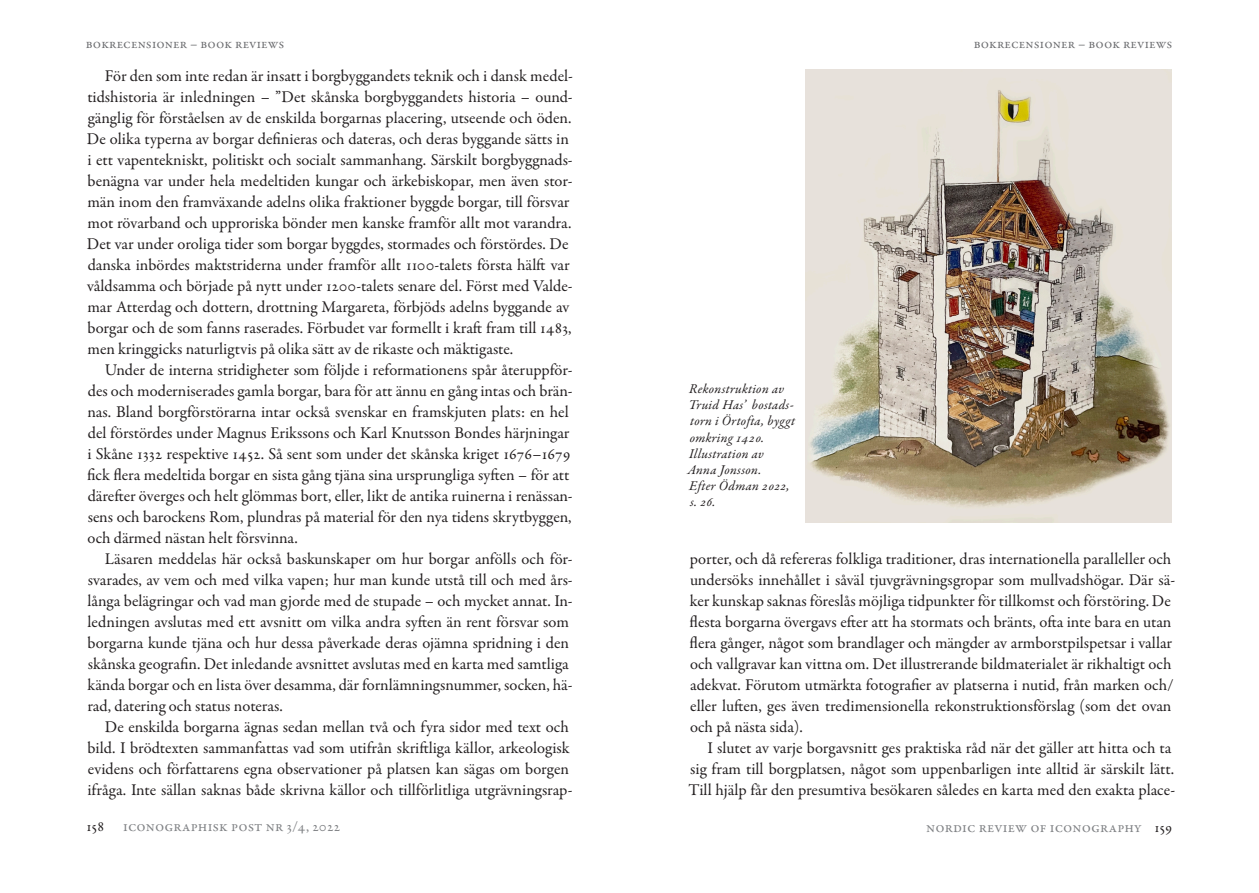
<style>
.page{position:relative;width:1259px;height:893px;background:#fff}
.page>*{position:absolute;margin:0;border:0;box-sizing:border-box;transform-origin:0 0}
.Brödtext_indrag{font:16.5px/21px "Garamond Premr Pro";letter-spacing:-.005em;color:#231f20}
.t1{font:15px "Garamond Premr Pro";letter-spacing:.01em;color:#808285}
.t2{font:15px "Garamond Premr Pro";color:#231f20}
.Bildtext{font:italic 13.5px/16.2px "Garamond Premr Pro";letter-spacing:.02em;color:#231f20}
.t3{font:13.5px "Garamond Premr Pro";letter-spacing:.01em;color:#6c6d70}
.s1{color:#231f20}
</style>
<div class="page">
<img style="left:805px;top:69px;width:367px;height:453px">
<p class="t3" style="left:86px;top:35px;width:200px">bokrecensioner – book reviews</p>
<p class="Brödtext_indrag" style="left:87px;top:66px;width:487px;text-indent:18px">För den som inte redan är insatt i borgbyggandets teknik och i dansk medel&shy;tidshistoria är inledningen – ”Det skånska borgbyggandets historia – ound&shy;gänglig för förståelsen av de enskilda borgarnas placering, utseende och öden.<br>De olika typerna av borgar definieras och dateras, och deras byggande sätts in i ett vapentekniskt, politiskt och socialt sammanhang. Särskilt borgbyggnads&shy;benägna var under hela medeltiden kungar och ärkebiskopar, men även stor&shy;män inom den framväxande adelns olika fraktioner byggde borgar, till försvar mot rövarband och upproriska bönder men kanske framför allt mot varandra.<br>Det var under oroliga tider som borgar byggdes, stormades och förstördes. De danska inbördes maktstriderna under framför allt 1100-talets första hälft var våldsamma och började på nytt under 1200-talets senare del. Först med Valde&shy;mar Atterdag och dottern, drottning Margareta, förbjöds adelns byggande av borgar och de som fanns raserades. Förbudet var formellt i kraft fram till 1483, men kringgicks naturligtvis på olika sätt av de rikaste och mäktigaste.</p>
<p class="Brödtext_indrag" style="left:87px;top:360px;width:487px;text-indent:18px">Under de interna stridigheter som följde i reformationens spår återuppför&shy;des och moderniserades gamla borgar, bara för att ännu en gång intas och brän&shy;nas. Bland borgförstörarna intar också svenskar en framskjuten plats: en hel del förstördes under Magnus Erikssons och Karl Knutsson Bondes härjningar i Skåne 1332 respektive 1452. Så sent som under det skånska kriget 1676–1679 fick flera medeltida borgar en sista gång tjäna sina ursprungliga syften – för att därefter överges och helt glömmas bort, eller, likt de antika ruinerna i renässan&shy;sens och barockens Rom, plundras på material för den nya tidens skrytbyggen, och därmed nästan helt försvinna.</p>
<p class="Brödtext_indrag" style="left:87px;top:549px;width:487px;text-indent:18px">Läsaren meddelas här också baskunskaper om hur borgar anfölls och för&shy;svarades, av vem och med vilka vapen; hur man kunde utstå till och med års&shy;långa belägringar och vad man gjorde med de stupade – och mycket annat. In&shy;ledningen avslutas med ett avsnitt om vilka andra syften än rent försvar som borgarna kunde tjäna och hur dessa påverkade deras ojämna spridning i den skånska geografin. Det inledande avsnittet avslutas med en karta med samtliga kända borgar och en lista över desamma, där fornlämningsnummer, socken, hä&shy;rad, datering och status noteras.</p>
<p class="Brödtext_indrag" style="left:87px;top:717px;width:487px;text-indent:17px">De enskilda borgarna ägnas sedan mellan två och fyra sidor med text och bild. I brödtexten sammanfattas vad som utifrån skriftliga källor, arkeologisk evidens och författarens egna observationer på platsen kan sägas om borgen ifråga. Inte sällan saknas både skrivna källor och tillförlitliga utgrävningsrap-</p>
<p class="t2" style="left:87px;top:817px;width:19px">158</p>
<p class="t1" style="left:123px;top:817px;width:219px">iconographisk post nr 3/4, 2022</p>
<p class="Bildtext" style="left:688px;top:381px;width:108px">Rekonstruktion av<br>Truid Has’ bostads&shy;torn i Örtofta, byggt omkring 1420.</p>
<p class="Bildtext" style="left:689px;top:446px;width:76px">Illustration av</p>
<p class="Bildtext" style="left:687px;top:462px;width:75px">Anna Jonsson.</p>
<p class="Bildtext" style="left:689px;top:479px;width:102px">Efter Ödman 2022, s. 26.</p>
<p class="t3" style="left:973px;top:36px;width:200px">bokrecensioner – book reviews</p>
<p class="Brödtext_indrag" style="left:689px;top:549px;width:487px">porter, och då refereras folkliga traditioner, dras internationella paralleller och undersöks innehållet i såväl tjuvgrävningsgropar som mullvadshögar. Där sä&shy;ker kunskap saknas föreslås möjliga tidpunkter för tillkomst och förstöring. De flesta borgarna övergavs efter att ha stormats och bränts, ofta inte bara en utan flera gånger, något som brandlager och mängder av armborstpilspetsar i vallar och vallgravar kan vittna om. Det illustrerande bildmaterialet är rikhaltigt och adekvat. Förutom utmärkta fotografier av platserna i nutid, från marken och/ eller luften, ges även tredimensionella rekonstruktionsförslag (som det ovan och på nästa sida).</p>
<p class="Brödtext_indrag" style="left:688px;top:738px;width:488px;text-indent:19px">I slutet av varje borgavsnitt ges praktiska råd när det gäller att hitta och ta sig fram till borgplatsen, något som uppenbarligen inte alltid är särskilt lätt.<br>Till hjälp får den presumtiva besökaren således en karta med den exakta place-</p>
<p class="t1" style="left:926px;top:818px;width:248px">nordic review of iconography <span class="s1">159</span></p>
</div>
